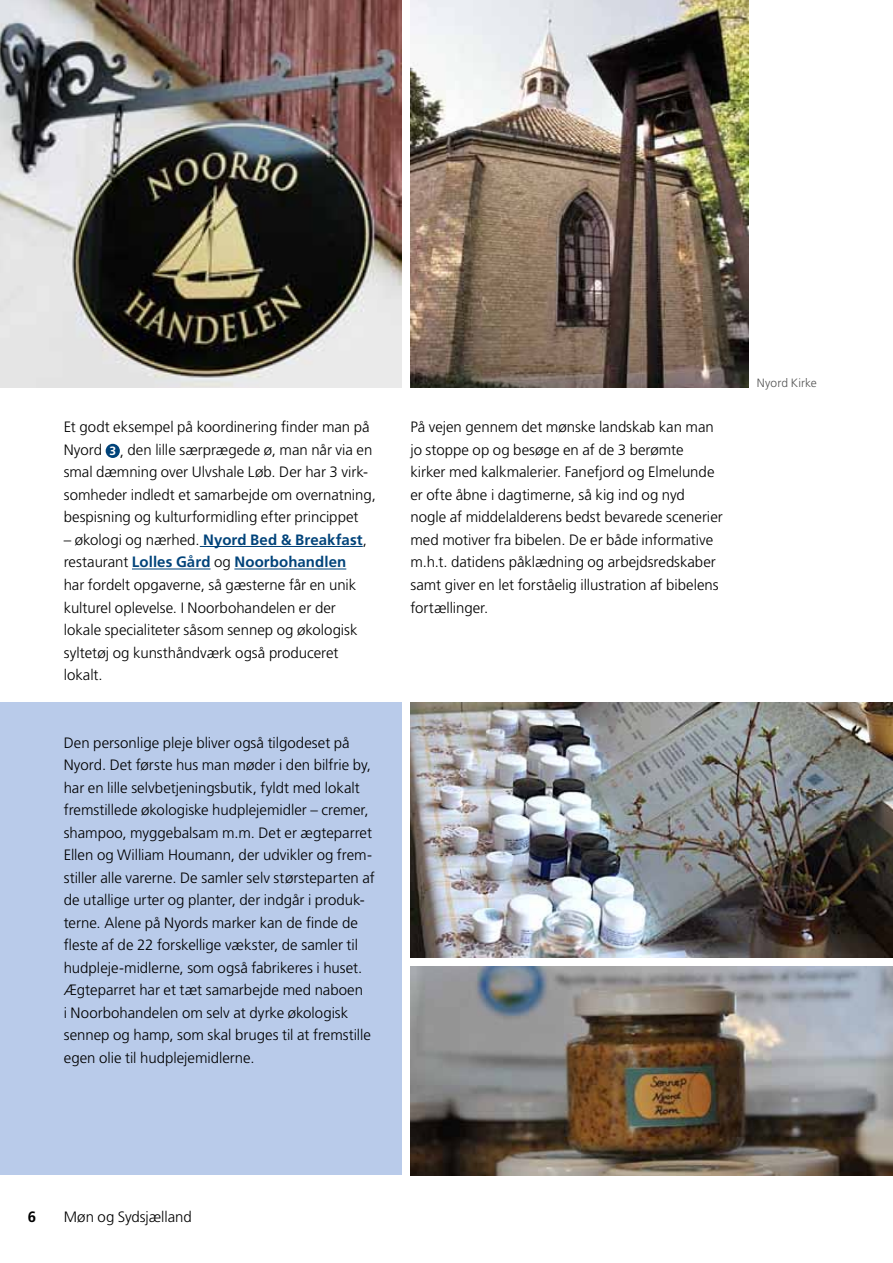
<style>
.page{position:relative;width:893px;height:1263px;background:#fff}
.page>*{position:absolute;margin:0;border:0;box-sizing:border-box;transform-origin:0 0}
.t1{font:300 15px/22.5px "Frutiger LT Std";color:#000}
.t2{font:700 15px "Frutiger LT Std";color:#000}
.t3{font:300 12px "Frutiger LT Std";letter-spacing:.005em;color:#565656}
.s1{font-weight:700;font-size:12px;color:#fff}
.s2{font-weight:700;color:#00437a}
</style>
<div class="page">
<div style="left:0;top:702px;width:402px;height:473px;background:#b9cbea"></div>
<hr style="left:200px;top:546px;width:163px;height:1px;background:#00437a">
<hr style="left:132px;top:569px;width:79px;height:1px;background:#00437a">
<hr style="left:234px;top:569px;width:112px;height:1px;background:#00437a">
<div style="left:106px;top:444px;width:14px;height:14px;background:#00437a;border-radius:50%"></div>
<img style="left:410px;top:702px;width:483px;height:256px">
<img style="left:410px;top:0;width:338px;height:387px">
<img style="left:0;top:0;width:402px;height:387px">
<img style="left:410px;top:966px;width:483px;height:210px">
<p class="t1" style="left:64px;top:416px;width:314px">Et godt eksempel på koordinering finder man på Nyord <span class="s1">3</span> , den lille særprægede ø, man når via en smal dæmning over Ulvshale Løb. Der har 3 virk&shy;somheder indledt et samarbejde om overnatning, bespisning og kulturformidling efter princippet</p>
<p class="t1" style="left:64px;top:529px;width:305px">– økologi og nærhed. <span class="s2">Nyord Bed &amp; Breakfast</span>, restaurant <span class="s2">Lolles Gård</span> og <span class="s2">Noorbohandlen </span>har fordelt opgaverne, så gæsterne får en unik kulturel oplevelse. I Noorbohandelen er der lokale specialiteter såsom sennep og økologisk syltetøj og kunsthåndværk også produceret lokalt.</p>
<p class="t1" style="left:64px;top:731px;width:313px">Den personlige pleje bliver også tilgodeset på Nyord. Det første hus man møder i den bilfrie by, har en lille selvbetjeningsbutik, fyldt med lokalt fremstillede økologiske hudplejemidler – cremer, shampoo, myggebalsam m.m. Det er ægteparret Ellen og William Houmann, der udvikler og frem&shy;stiller alle varerne. De samler selv størsteparten af de utallige urter og planter, der indgår i produk&shy;terne. Alene på Nyords marker kan de finde de fleste af de 22 forskellige vækster, de samler til hudpleje-midlerne, som også fabrikeres i huset.<br>Ægteparret har et tæt samarbejde med naboen<br>i Noorbohandelen om selv at dyrke økologisk sennep og hamp, som skal bruges til at fremstille egen olie til hudplejemidlerne.</p>
<p class="t1" style="left:410px;top:416px;width:314px">På vejen gennem det mønske landskab kan man jo stoppe op og besøge en af de 3 berømte<br>kirker med kalkmalerier. Fanefjord og Elmelunde er ofte åbne i dagtimerne, så kig ind og nyd nogle af middelalderens bedst bevarede scenerier med motiver fra bibelen. De er både informative m.h.t. datidens påklædning og arbejdsredskaber samt giver en let forståelig illustration af bibelens fortællinger.</p>
<p class="t3" style="left:757px;top:376px;width:62px">Nyord Kirke</p>
<p class="t2" style="left:28px;top:1208px;width:10px">6</p>
<p class="t1" style="left:64px;top:1206px;width:129px">Møn og Sydsjælland</p>
</div>
